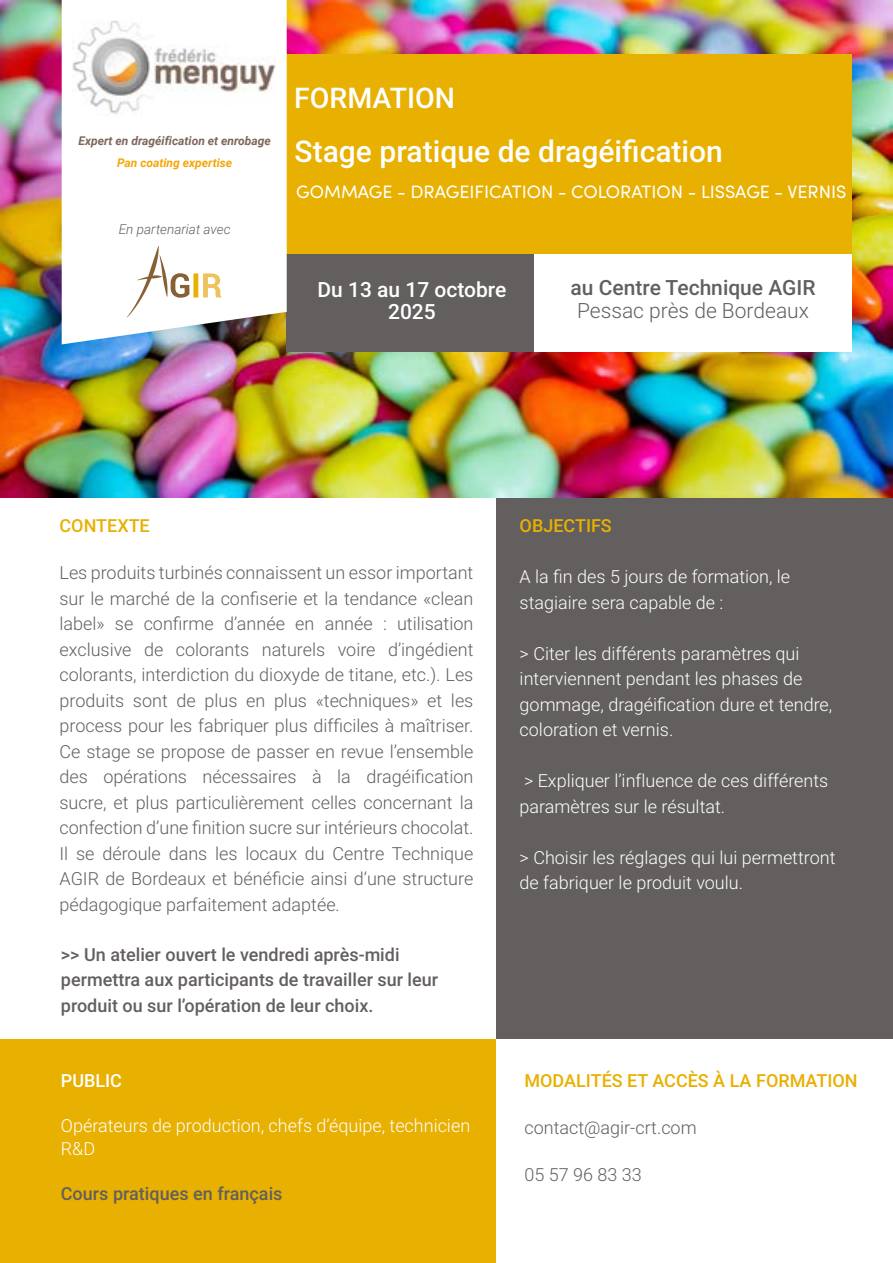
<style>
.page{position:relative;width:893px;height:1263px;background:#fff}
.page>*{position:absolute;margin:0;border:0;box-sizing:border-box;transform-origin:0 0}
.t1{font:500 30px "Roboto";color:#fff}
.t2{font:500 28.5px "Roboto";color:#fff}
.t3{font:500 21px "Roboto";color:#635f5e}
.t4{font:300 21px "Roboto";color:#635f5e}
.t5{font:500 21px/22.5px "Roboto";color:#fff;text-align:center}
.t6{font:300 18px/25.5px "Roboto";color:#635f5e;text-align:justify}
.t7{font:300 18px/25.5px "Roboto";color:#fff}
.t8{font:500 18px/25.5px "Roboto";color:#635f5e}
.t9{font:18px "Sofia Pro";color:#fff}
.t10{font:500 18px "Roboto";color:#e8b000}
.t11{font:500 18px "Roboto";color:#fff}
.t12{font:italic 300 13.5px "Roboto";color:#635f5e}
.t13{font:italic 700 12px "Roboto";color:#7d6659}
.t14{font:italic 700 12px "Roboto";color:#f5a607}
</style>
<div class="page">
<img style="left:0;top:0;width:893px;height:498px">
<div style="left:286px;top:54px;width:566px;height:200px;background:#e8b000"></div>
<div style="left:286px;top:254px;width:249px;height:97px;background:#635f5e"></div>
<div style="left:534px;top:254px;width:318px;height:97px;background:#fff"></div>
<div style="left:0;top:1040px;width:499px;height:223px;background:#e8b000"></div>
<div style="left:497px;top:498px;width:396px;height:542px;background:#635f5e"></div>
<div style="left:496px;top:1040px;width:397px;height:223px;background:#fff"></div>
<img style="left:62px;top:0;width:225px;height:372px">
<img style="left:73px;top:9px;width:203px;height:114px">
<svg style="left:127px;top:246px;width:94px;height:71px"></svg>
<p class="t13" style="left:79px;top:132px;width:194px">Expert en dragéification et enrobage</p>
<p class="t14" style="left:117px;top:154px;width:117px">Pan coating expertise</p>
<p class="t12" style="left:119px;top:220px;width:113px">En partenariat avec</p>
<h2 class="t2" style="left:294px;top:78px;width:162px">FORMATION</h2>
<h1 class="t1" style="left:295px;top:130px;width:430px">Stage pratique de dragéification</h1>
<p class="t9" style="left:296px;top:179px;width:552px">GOMMAGE - DRAGEIFICATION - COLORATION - LISSAGE - VERNIS</p>
<p class="t5" style="left:317px;top:277px;width:190px">Du 13 au 17 octobre<br>2025</p>
<p class="t3" style="left:571px;top:273px;width:246px">au Centre Technique AGIR</p>
<p class="t4" style="left:577px;top:296px;width:233px">Pessac près de Bordeaux</p>
<p class="t10" style="left:60px;top:513px;width:92px">CONTEXTE</p>
<p class="t6" style="left:60px;top:559px;width:415px">Les produits turbinés connaissent un essor important sur le marché de la confiserie et la tendance «clean label» se confirme d’année en année : utilisation exclusive de colorants naturels voire d’ingédient colorants, interdiction du dioxyde de titane, etc.). Les produits sont de plus en plus «techniques» et les process pour les fabriquer plus difficiles à maîtriser.<br>Ce stage se propose de passer en revue l’ensemble des opérations nécessaires à la dragéification sucre, et plus particulièrement celles concernant la confection d’une finition sucre sur intérieurs chocolat.<br>Il se déroule dans les locaux du Centre Technique AGIR de Bordeaux et bénéficie ainsi d’une structure pédagogique parfaitement adaptée.</p>
<p class="t8" style="left:61px;top:941px;width:379px">&gt;&gt; Un atelier ouvert le vendredi après-midi permettra aux participants de travailler sur leur produit ou sur l’opération de leur choix.</p>
<p class="t11" style="left:61px;top:1068px;width:63px">PUBLIC</p>
<p class="t7" style="left:61px;top:1114px;width:411px;line-height:22.5px">Opérateurs de production, chefs d’équipe, technicien<br>R&amp;D</p>
<p class="t8" style="left:61px;top:1180px;width:223px">Cours pratiques en français</p>
<p class="t10" style="left:520px;top:513px;width:94px">OBJECTIFS</p>
<p class="t7" style="left:520px;top:563px;width:272px">A la fin des 5 jours de formation, le stagiaire sera capable de :</p>
<p class="t7" style="left:520px;top:640px;width:314px">&gt; Citer les différents paramètres qui interviennent pendant les phases de gommage, dragéification dure et tendre, coloration et vernis.</p>
<p class="t7" style="left:520px;top:767px;width:310px">&gt; Expliquer l’influence de ces différents paramètres sur le résultat.</p>
<p class="t7" style="left:520px;top:844px;width:317px">&gt; Choisir les réglages qui lui permettront de fabriquer le produit voulu.</p>
<p class="t10" style="left:524px;top:1068px;width:335px">MODALITÉS ET ACCÈS À LA FORMATION</p>
<p class="t6" style="left:524px;top:1114px;width:174px">contact@agir-crt.com</p>
<p class="t6" style="left:524px;top:1161px;width:119px">05 57 96 83 33</p>
</div>
